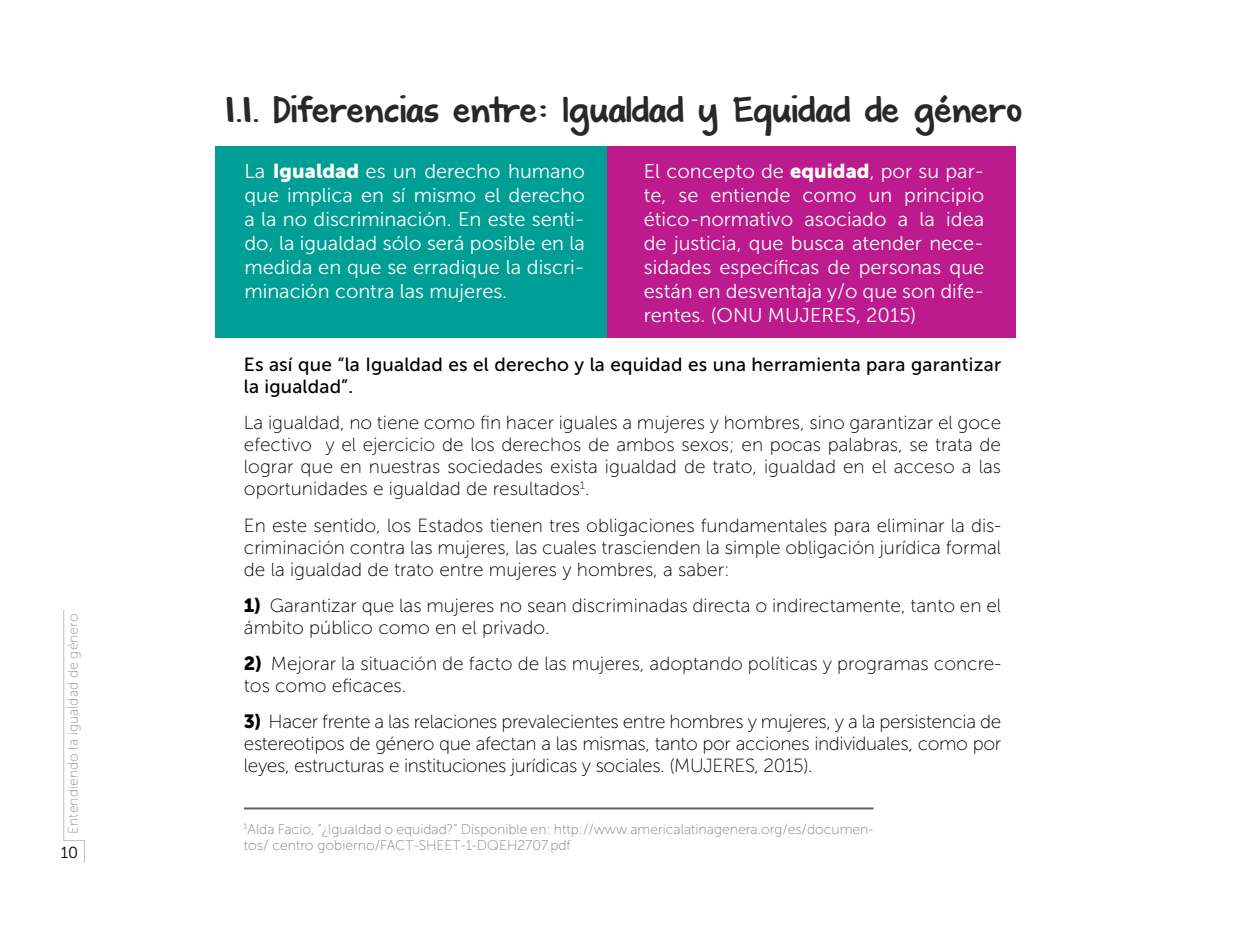
<style>
.page{position:relative;width:1248px;height:936px;background:#fff}
.page>*{position:absolute;margin:0;border:0;box-sizing:border-box;transform-origin:0 0}
.t1{font:36px "KG Shadowofthe Day";color:#292829}
.t2{font:20px/24px "Museo Sans 300";color:#fff;text-align:justify}
.t3{font:19px/22px "Museo Sans 100";color:#000;text-align:justify}
.t4{font:19px/22px "Museo Sans 500";letter-spacing:.01em;color:#000}
.t5{font:16px "Museo Sans 300";color:#000}
.t6{font:14px/16px "Museo Sans 100";color:#808285}
.t7{font:14px "Museo Sans 100";color:#939598}
.s1{font-family:"Museo Sans 900"}
</style>
<div class="page">
<svg style="left:63px;top:610px;width:22px;height:253px"></svg>
<div style="left:607px;top:146px;width:408px;height:192px;background:#bd1a8d"></div>
<div style="left:215px;top:146px;width:392px;height:192px;background:#009f95"></div>
<hr style="left:244px;top:807px;width:629px;height:2px;background:#636466">
<p class="t7" style="left:65px;top:833px;width:222px;rotate:-90deg">Entendiendo la igualdad de género</p>
<p class="t5" style="left:61px;top:844px;width:19px">10</p>
<h1 class="t1" style="left:225px;top:86px;width:798px">1.1. Diferencias entre: Igualdad y Equidad de género</h1>
<p class="t2" style="left:244px;top:159px;width:342px">La <span class="s1">Igualdad</span> es un derecho humano que implica en sí mismo el derecho a la no discriminación. En este senti&shy;do, la igualdad sólo será posible en la medida en que se erradique la discri&shy;minación contra las mujeres.</p>
<p class="t2" style="left:643px;top:159px;width:342px">El concepto de <span class="s1">equidad</span>, por su par&shy;te, se entiende como un principio ético-normativo asociado a la idea de justicia, que busca atender nece&shy;sidades específicas de personas que están en desventaja y/o que son dife&shy;rentes. (ONU MUJERES, 2015)</p>
<p class="t4" style="left:244px;top:353px;width:758px">Es así que “la Igualdad es el derecho y la equidad es una herramienta para garantizar la igualdad”.</p>
<p class="t3" style="left:244px;top:412px;width:758px">La igualdad, no tiene como fin hacer iguales a mujeres y hombres, sino garantizar el goce efectivo y el ejercicio de los derechos de ambos sexos; en pocas palabras, se trata de lograr que en nuestras sociedades exista igualdad de trato, igualdad en el acceso a las oportunidades e igualdad de resultados<sup>1</sup>.</p>
<p class="t3" style="left:244px;top:514px;width:758px">En este sentido, los Estados tienen tres obligaciones fundamentales para eliminar la dis&shy;criminación contra las mujeres, las cuales trascienden la simple obligación jurídica formal de la igualdad de trato entre mujeres y hombres, a saber:</p>
<p class="t3" style="left:244px;top:594px;width:758px"><span class="s1">1)</span> Garantizar que las mujeres no sean discriminadas directa o indirectamente, tanto en el ámbito público como en el privado.</p>
<p class="t3" style="left:244px;top:652px;width:758px"><span class="s1">2)</span> Mejorar la situación de facto de las mujeres, adoptando políticas y programas concre&shy;tos como eficaces.</p>
<p class="t3" style="left:244px;top:711px;width:758px"><span class="s1">3)</span> Hacer frente a las relaciones prevalecientes entre hombres y mujeres, y a la persistencia de estereotipos de género que afectan a las mismas, tanto por acciones individuales, como por leyes, estructuras e instituciones jurídicas y sociales. (MUJERES, 2015).</p>
<p class="t6" style="left:244px;top:820px;width:631px"><sup>1</sup>Alda Facio, “¿Igualdad o equidad?” Disponible en: http://www.americalatinagenera.org/es/documen&shy;tos/ centro gobierno/FACT-SHEET-1-DQEH2707.pdf</p>
</div>
